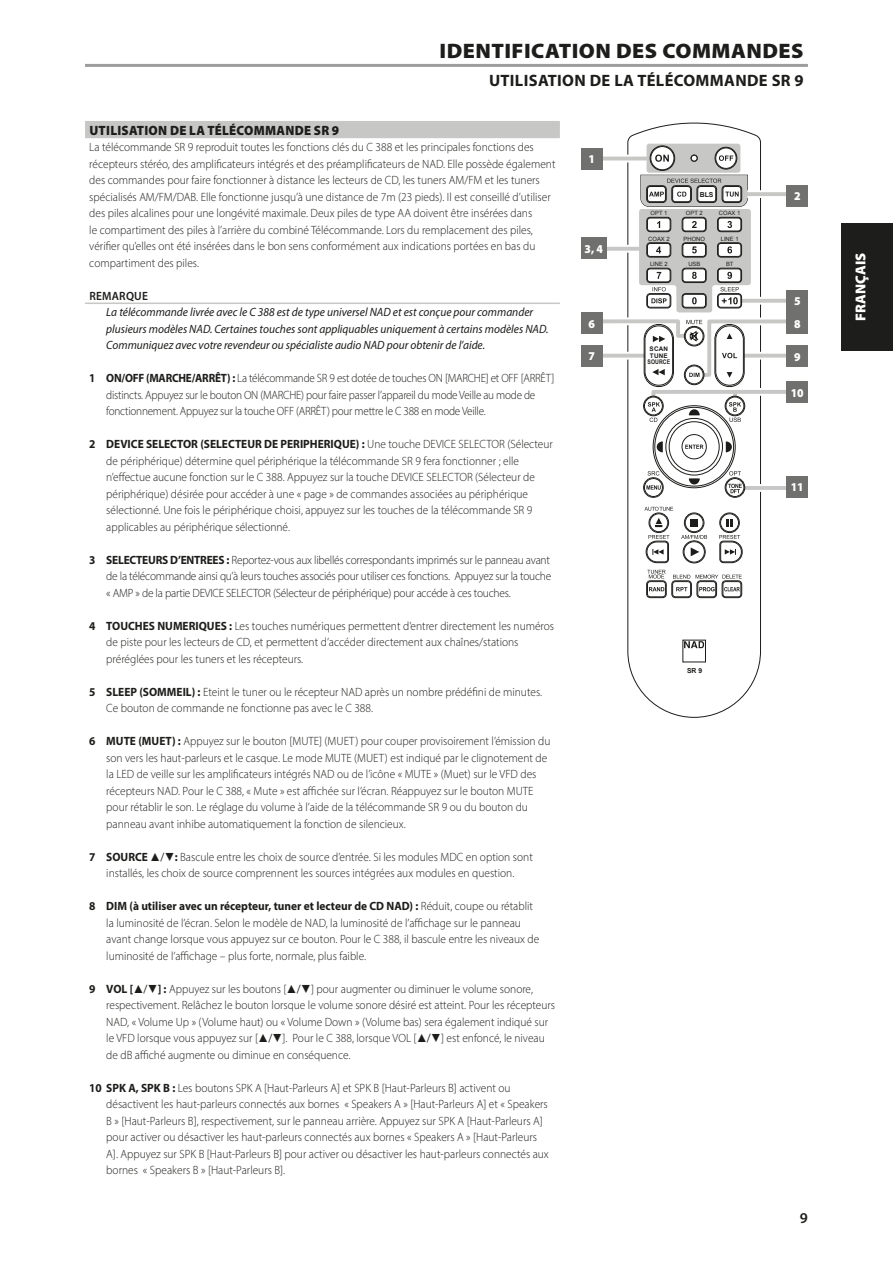
<style>
.page{position:relative;width:893px;height:1263px;background:#fff}
.page>*{position:absolute;margin:0;border:0;box-sizing:border-box;transform-origin:0 0}
.Body_copy_-_header_-_chapter{font:900 21px "Myriad Pro";letter-spacing:.02em;color:#1d1d1b;scale:1.05 1}
.Body_copy_-_header_-_section_TOC{font:700 16.5px "Myriad Pro";letter-spacing:.02em;color:#1d1d1b}
.t1{font:600 15px "Myriad Pro";color:#1d1d1b}
.t2{font:900 14.4px "Myriad Pro";color:#fff}
.Body_copy_-_sub-section_level_1{font:900 13.5px "Myriad Pro";letter-spacing:.02em;color:#1d1d1b;scale:.95 1}
.Body_copy_-_indent_1_-_bold_tab_colon{font:300 12px/16.5px "Myriad Pro";color:#1d1d1b;scale:.95 1}
.Body_copy_-_normal{font:300 12px/16.5px "Myriad Pro";color:#1d1d1b;scale:.95 1}
.Body_copy_-_indent_1_-_bold_tab_colon-2{font:300 12px/16.5px "Myriad Pro";letter-spacing:-.02em;color:#1d1d1b;scale:.93 1}
.Body_copy_-_note{font:italic 12px/16.5px "Myriad Pro";color:#1d1d1b;scale:.95 1}
.Diagram_-_callouts{font:900 12px "Myriad Pro";color:#fff;scale:.95 1}
.Body_copy_-_indent_1_-_bold_tab_colon-3{font:700 12px "Myriad Pro";color:#1d1d1b;scale:.95 1}
.Body_copy_-_note_header{font:600 12px "Myriad Pro";letter-spacing:.02em;color:#1d1d1b;scale:.95 1}
.t3{font:700 6.9px "Arial";color:#1d1d1b}
.t4{font:700 6.3px/6.1px "Arial";letter-spacing:.025em;color:#1d1d1b;text-align:center}
.t5{font:5.85px "Arial";color:#1d1d1b}
.s1{font-weight:700}
.s2{font-family:"Arial Narrow"}
</style>
<div class="page">
<div style="left:85px;top:121px;width:475px;height:17px;background:#c7c7c6"></div>
<hr style="left:85px;top:303px;width:475px;height:1px;background:#c7c7c6">
<hr style="left:85px;top:64px;width:723px;height:3px;background:#9d9d9d">
<svg style="left:627px;top:122px;width:134px;height:595px"></svg>
<div style="left:682px;top:640px;width:24px;height:22px;border:1px solid #1d1d1b"></div>
<svg style="left:684px;top:641px;width:20px;height:7px"></svg>
<div style="left:646px;top:144px;width:94px;height:29px;background:#c7c7c6;border-radius:3px"></div>
<svg style="left:590px;top:146px;width:213px;height:451px"></svg>
<div style="left:787px;top:185px;width:21px;height:21px;background:#70706f"></div>
<div style="left:787px;top:313px;width:21px;height:21px;background:#70706f"></div>
<div style="left:787px;top:345px;width:21px;height:22px;background:#70706f"></div>
<div style="left:787px;top:382px;width:21px;height:21px;background:#70706f"></div>
<div style="left:581px;top:148px;width:21px;height:21px;background:#70706f"></div>
<div style="left:581px;top:238px;width:26px;height:21px;background:#70706f"></div>
<div style="left:581px;top:313px;width:21px;height:21px;background:#70706f"></div>
<div style="left:581px;top:345px;width:21px;height:21px;background:#70706f"></div>
<div style="left:787px;top:290px;width:21px;height:21px;background:#70706f"></div>
<div style="left:787px;top:476px;width:21px;height:21px;background:#70706f"></div>
<div style="left:842px;top:223px;width:51px;height:127px;background:#1d1d1b"></div>
<p class="Body_copy_-_header_-_chapter" style="left:440px;top:37px;width:348px">IDENTIFICATION DES COMMANDES</p>
<p class="Body_copy_-_header_-_section_TOC" style="left:489px;top:70px;width:316px">UTILISATION DE LA TÉLÉCOMMANDE SR 9</p>
<p class="Body_copy_-_sub-section_level_1" style="left:89px;top:121px;width:265px">UTILISATION DE LA TÉLÉCOMMANDE SR 9</p>
<p class="Body_copy_-_normal" style="left:89px;top:139px;width:492px">La télécommande SR 9 reproduit toutes les fonctions clés du C 388 et les principales fonctions des récepteurs stéréo, des amplificateurs intégrés et des préamplificateurs de NAD. Elle possède également des commandes pour faire fonctionner à distance les lecteurs de CD, les tuners AM/FM et les tuners spécialisés AM/FM/DAB. Elle fonctionne jusqu’à une distance de 7m (23 pieds). Il est conseillé d’utiliser des piles alcalines pour une longévité maximale. Deux piles de type AA doivent être insérées dans<br>le compartiment des piles à l’arrière du combiné Télécommande. Lors du remplacement des piles, vérifier qu’elles ont été insérées dans le bon sens conformément aux indications portées en bas du compartiment des piles.</p>
<p class="Body_copy_-_note_header" style="left:89px;top:288px;width:63px">REMARQUE</p>
<p class="Body_copy_-_note" style="left:106px;top:304px;width:467px">La télécommande livrée avec le C 388 est de type universel NAD et est conçue pour commander plusieurs modèles NAD. Certaines touches sont appliquables uniquement à certains modèles NAD.<br>Communiquez avec votre revendeur ou spécialiste audio NAD pour obtenir de l’aide.</p>
<p class="Body_copy_-_indent_1_-_bold_tab_colon-2" style="left:106px;top:370px;width:483px;text-indent:-17px"><span class="s1">1 ON/OFF (MARCHE/ARRÊT) :</span> La télécommande SR 9 est dotée de touches ON [MARCHE] et OFF [ARRÊT] distincts. Appuyez sur le bouton ON (MARCHE) pour faire passer l’appareil du mode Veille au mode de fonctionnement. Appuyez sur la touche OFF (ARRÊT) pour mettre le C 388 en mode Veille.</p>
<p class="Body_copy_-_indent_1_-_bold_tab_colon" style="left:106px;top:436px;width:472px;text-indent:-17px"><span class="s1">2 DEVICE SELECTOR (SELECTEUR DE PERIPHERIQUE) :</span> Une touche DEVICE SELECTOR (Sélecteur de périphérique) détermine quel périphérique la télécommande SR 9 fera fonctionner ; elle n’effectue aucune fonction sur le C 388. Appuyez sur la touche DEVICE SELECTOR (Sélecteur de périphérique) désirée pour accéder à une « page » de commandes associées au périphérique sélectionné. Une fois le périphérique choisi, appuyez sur les touches de la télécommande SR 9 applicables au périphérique sélectionné.</p>
<p class="Body_copy_-_indent_1_-_bold_tab_colon" style="left:106px;top:551px;width:470px;text-align:justify;text-indent:-17px"><span class="s1">3 SELECTEURS D’ENTREES :</span> Reportez-vous aux libellés correspondants imprimés sur le panneau avant de la télécommande ainsi qu’à leurs touches associés pour utiliser ces fonctions. Appuyez sur la touche « AMP » de la partie DEVICE SELECTOR (Sélecteur de périphérique) pour accéde à ces touches.</p>
<p class="Body_copy_-_indent_1_-_bold_tab_colon" style="left:106px;top:617px;width:473px;text-indent:-17px"><span class="s1">4 TOUCHES NUMERIQUES :</span> Les touches numériques permettent d’entrer directement les numéros de piste pour les lecteurs de CD, et permettent d’accéder directement aux chaînes/stations préréglées pour les tuners et les récepteurs.</p>
<p class="Body_copy_-_indent_1_-_bold_tab_colon" style="left:106px;top:683px;width:460px;text-indent:-17px"><span class="s1">5 SLEEP (SOMMEIL) :</span> Eteint le tuner ou le récepteur NAD après un nombre prédéfini de minutes.<br>Ce bouton de commande ne fonctionne pas avec le C 388.</p>
<p class="Body_copy_-_indent_1_-_bold_tab_colon" style="left:106px;top:733px;width:469px;text-indent:-17px"><span class="s1">6 MUTE (MUET) :</span> Appuyez sur le bouton [MUTE] (MUET) pour couper provisoirement l’émission du son vers les haut-parleurs et le casque. Le mode MUTE (MUET) est indiqué par le clignotement de la LED de veille sur les amplificateurs intégrés NAD ou de l’icône « MUTE » (Muet) sur le VFD des récepteurs NAD. Pour le C 388, « Mute » est affichée sur l’écran. Réappuyez sur le bouton MUTE pour rétablir le son. Le réglage du volume à l’aide de la télécommande SR 9 ou du bouton du panneau avant inhibe automatiquement la fonction de silencieux.</p>
<p class="Body_copy_-_indent_1_-_bold_tab_colon-3" style="left:89px;top:849px;width:63px">7 SOURCE</p>
<p class="Body_copy_-_indent_1_-_bold_tab_colon" style="left:106px;top:848px;width:450px;text-indent:68px"><span class="s1">:</span> Bascule entre les choix de source d’entrée. Si les modules MDC en option sont installés, les choix de source comprennent les sources intégrées aux modules en question.</p>
<p class="Body_copy_-_indent_1_-_bold_tab_colon" style="left:106px;top:898px;width:457px;text-indent:-17px"><span class="s1">8 DIM (à utiliser avec un récepteur, tuner et lecteur de CD NAD) :</span> Réduit, coupe ou rétablit la luminosité de l’écran. Selon le modèle de NAD, la luminosité de l’affichage sur le panneau avant change lorsque vous appuyez sur ce bouton. Pour le C 388, il bascule entre les niveaux de luminosité de l’affichage – plus forte, normale, plus faible.</p>
<p class="Body_copy_-_indent_1_-_bold_tab_colon-3" style="left:89px;top:981px;width:48px">9 VOL [</p>
<p class="Body_copy_-_indent_1_-_bold_tab_colon" style="left:158px;top:980px;width:137px"><span class="s1">] :</span> Appuyez sur les boutons [</p>
<p class="Body_copy_-_indent_1_-_bold_tab_colon" style="left:106px;top:980px;width:474px;text-indent:205px">] pour augmenter ou diminuer le volume sonore, respectivement. Relâchez le bouton lorsque le volume sonore désiré est atteint. Pour les récepteurs NAD, « Volume Up » (Volume haut) ou « Volume Down » (Volume bas) sera également indiqué sur le VFD lorsque vous appuyez sur [</p>
<p class="Body_copy_-_indent_1_-_bold_tab_colon" style="left:283px;top:1030px;width:143px">]. Pour le C 388, lorsque VOL [</p>
<p class="Body_copy_-_indent_1_-_bold_tab_colon" style="left:441px;top:1030px;width:111px">] est enfoncé, le niveau</p>
<p class="Body_copy_-_indent_1_-_bold_tab_colon" style="left:106px;top:1046px;width:259px">de dB affiché augmente ou diminue en conséquence.</p>
<p class="Body_copy_-_indent_1_-_bold_tab_colon" style="left:106px;top:1079px;width:467px;text-indent:-17px"><span class="s1">10 SPK A, SPK B :</span> Les boutons SPK A [Haut-Parleurs A] et SPK B [Haut-Parleurs B] activent ou désactivent les haut-parleurs connectés aux bornes « Speakers A » [Haut-Parleurs A] et « Speakers B » [Haut-Parleurs B], respectivement, sur le panneau arrière. Appuyez sur SPK A [Haut-Parleurs A] pour activer ou désactiver les haut-parleurs connectés aux bornes « Speakers A » [Haut-Parleurs A]. Appuyez sur SPK B [Haut-Parleurs B] pour activer ou désactiver les haut-parleurs connectés aux bornes « Speakers B » [Haut-Parleurs B].</p>
<p class="Diagram_-_callouts" style="left:588px;top:151px;width:8px">1</p>
<p class="Diagram_-_callouts" style="left:585px;top:241px;width:21px">3, 4</p>
<p class="Diagram_-_callouts" style="left:588px;top:316px;width:8px">6</p>
<p class="Diagram_-_callouts" style="left:588px;top:348px;width:8px">7</p>
<p class="t3" style="left:700px;top:190px;width:15px">BLS</p>
<p class="t5" style="left:651px;top:209px;width:18px">OPT 1</p>
<p class="t5" style="left:686px;top:209px;width:18px">OPT 2</p>
<p class="t5" style="left:719px;top:209px;width:23px">COAX 1</p>
<p class="t5" style="left:648px;top:235px;width:23px">COAX 2</p>
<p class="t5" style="left:684px;top:235px;width:23px">PHONO</p>
<p class="t5" style="left:721px;top:235px;width:19px">LINE 1</p>
<p class="t5" style="left:650px;top:260px;width:19px">LINE 2</p>
<p class="t5" style="left:688px;top:260px;width:14px">USB</p>
<p class="t5" style="left:726px;top:260px;width:9px">BT</p>
<p class="t4" style="left:647px;top:346px;width:24px">SCAN<br>TUNE<br><span class="s2">SOURCE</span></p>
<p class="t3" style="left:687px;top:666px;width:17px">SR 9</p>
<p class="Diagram_-_callouts" style="left:794px;top:188px;width:8px">2</p>
<p class="Diagram_-_callouts" style="left:794px;top:293px;width:8px">5</p>
<p class="Diagram_-_callouts" style="left:794px;top:316px;width:8px">8</p>
<p class="Diagram_-_callouts" style="left:794px;top:349px;width:8px">9</p>
<p class="Diagram_-_callouts" style="left:791px;top:385px;width:15px">10</p>
<p class="Diagram_-_callouts" style="left:791px;top:479px;width:15px">11</p>
<p class="t1" style="left:800px;top:1208px;width:10px">9</p>
<p class="t2" style="left:851px;top:321px;width:69px;rotate:-90deg">FRANÇAIS</p>
</div>
